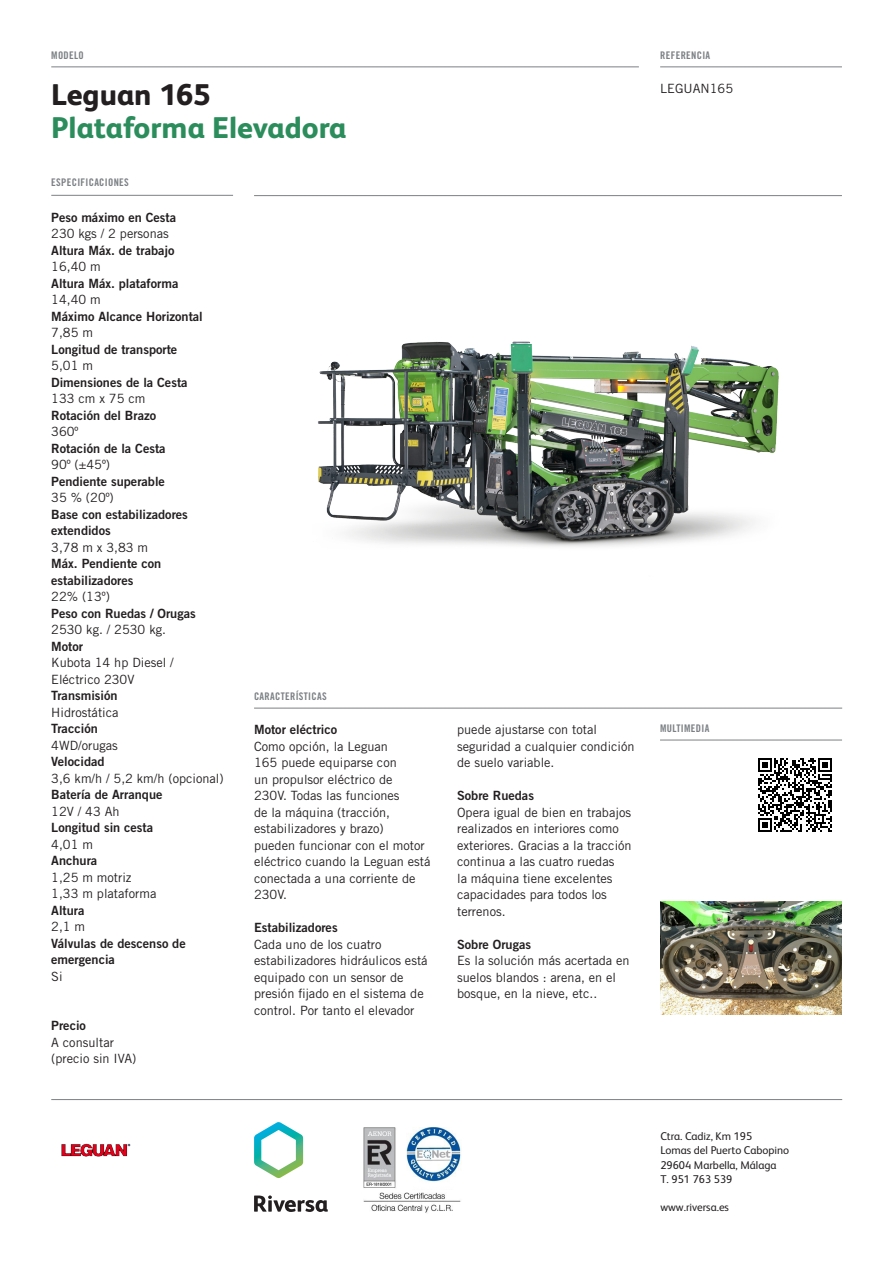
<style>
.page{position:relative;width:893px;height:1263px;background:#fff}
.page>*{position:absolute;margin:0;border:0;box-sizing:border-box;transform-origin:0 0}
.Titular{font:800 30px "FS Albert";color:#2c8d5c}
.Titular-2{font:800 30px "FS Albert";color:#231f20}
.Texto_secundario{font:12.75px/16.5px "Trade Gothic LT Std";color:#231f20}
.Texto_secundario-2{font:12.75px/16.5px "Trade Gothic LT Std Bd 2";color:#231f20}
.Referencia{font:12.75px "Trade Gothic LT Std";color:#231f20}
.t1{font:11.25px "FS Albert";color:#231f20}
.t2{font:10.5px "Trade Gothic LT Std Bd Cn 20";letter-spacing:.03em;color:#7c8084}
</style>
<div class="page">
<hr style="left:254px;top:708px;width:588px;height:1px;background:#7c8084">
<hr style="left:51px;top:67px;width:588px;height:1px;background:#7c8084">
<hr style="left:51px;top:195px;width:182px;height:1px;background:#7c8084">
<hr style="left:660px;top:67px;width:182px;height:1px;background:#7c8084">
<img style="left:318px;top:341px;width:461px;height:206px">
<hr style="left:254px;top:195px;width:588px;height:1px;background:#7c8084">
<img style="left:660px;top:901px;width:182px;height:113px">
<hr style="left:51px;top:1099px;width:791px;height:1px;background:#7c8084">
<svg style="left:254px;top:1195px;width:74px;height:17px"></svg>
<svg style="left:254px;top:1122px;width:49px;height:56px"></svg>
<img style="left:61px;top:1143px;width:70px;height:14px">
<img style="left:758px;top:758px;width:74px;height:74px">
<hr style="left:660px;top:740px;width:182px;height:1px;background:#7c8084">
<img style="left:364px;top:1128px;width:98px;height:85px">
<p class="t2" style="left:51px;top:48px;width:34px">MODELO</p>
<p class="Titular-2" style="left:51px;top:73px;width:161px">Leguan 165</p>
<p class="Titular" style="left:51px;top:106px;width:297px">Plataforma Elevadora</p>
<p class="t2" style="left:51px;top:176px;width:79px">ESPECIFICACIONES</p>
<p class="Texto_secundario-2" style="left:51px;top:209px;width:126px">Peso máximo en Cesta</p>
<p class="Texto_secundario" style="left:51px;top:225px;width:119px">230 kgs / 2 personas</p>
<p class="Texto_secundario-2" style="left:51px;top:242px;width:125px">Altura Máx. de trabajo</p>
<p class="Texto_secundario" style="left:51px;top:258px;width:51px">16,40 m</p>
<p class="Texto_secundario-2" style="left:51px;top:275px;width:129px">Altura Máx. plataforma</p>
<p class="Texto_secundario" style="left:51px;top:291px;width:51px">14,40 m</p>
<p class="Texto_secundario-2" style="left:51px;top:308px;width:153px">Máximo Alcance Horizontal</p>
<p class="Texto_secundario" style="left:51px;top:324px;width:43px">7,85 m</p>
<p class="Texto_secundario-2" style="left:51px;top:341px;width:128px">Longitud de transporte</p>
<p class="Texto_secundario" style="left:51px;top:357px;width:43px">5,01 m</p>
<p class="Texto_secundario-2" style="left:51px;top:374px;width:138px">Dimensiones de la Cesta</p>
<p class="Texto_secundario" style="left:51px;top:390px;width:96px">133 cm x 75 cm</p>
<p class="Texto_secundario-2" style="left:51px;top:407px;width:106px">Rotación del Brazo</p>
<p class="Texto_secundario" style="left:51px;top:423px;width:29px">360º</p>
<p class="Texto_secundario-2" style="left:51px;top:440px;width:116px">Rotación de la Cesta</p>
<p class="Texto_secundario" style="left:51px;top:456px;width:60px">90º (±45º)</p>
<p class="Texto_secundario-2" style="left:51px;top:473px;width:115px">Pendiente superable</p>
<p class="Texto_secundario" style="left:51px;top:489px;width:64px">35 % (20º)</p>
<p class="Texto_secundario-2" style="left:51px;top:506px;width:138px">Base con estabilizadores extendidos</p>
<p class="Texto_secundario" style="left:51px;top:539px;width:98px">3,78 m x 3,83 m</p>
<p class="Texto_secundario-2" style="left:51px;top:555px;width:112px">Máx. Pendiente con estabilizadores</p>
<p class="Texto_secundario" style="left:51px;top:588px;width:60px">22% (13º)</p>
<p class="Texto_secundario-2" style="left:51px;top:605px;width:146px">Peso con Ruedas / Orugas</p>
<p class="Texto_secundario" style="left:51px;top:621px;width:116px">2530 kg. / 2530 kg.</p>
<p class="Texto_secundario-2" style="left:51px;top:638px;width:33px">Motor</p>
<p class="Texto_secundario" style="left:51px;top:654px;width:124px">Kubota 14 hp Diesel /</p>
<p class="Texto_secundario" style="left:51px;top:671px;width:85px">Eléctrico 230V</p>
<p class="Texto_secundario-2" style="left:51px;top:687px;width:68px">Transmisión</p>
<p class="Texto_secundario" style="left:51px;top:704px;width:69px">Hidrostática</p>
<p class="Texto_secundario-2" style="left:51px;top:720px;width:48px">Tracción</p>
<p class="Texto_secundario" style="left:51px;top:737px;width:68px">4WD/orugas</p>
<p class="Texto_secundario-2" style="left:51px;top:753px;width:55px">Velocidad</p>
<p class="Texto_secundario" style="left:51px;top:770px;width:174px">3,6 km/h / 5,2 km/h (opcional)</p>
<p class="Texto_secundario-2" style="left:51px;top:786px;width:113px">Batería de Arranque</p>
<p class="Texto_secundario" style="left:51px;top:803px;width:70px">12V / 43 Ah</p>
<p class="Texto_secundario-2" style="left:51px;top:819px;width:103px">Longitud sin cesta</p>
<p class="Texto_secundario" style="left:51px;top:836px;width:43px">4,01 m</p>
<p class="Texto_secundario-2" style="left:51px;top:852px;width:48px">Anchura</p>
<p class="Texto_secundario" style="left:51px;top:869px;width:107px">1,25 m motriz<br>1,33 m plataforma</p>
<p class="Texto_secundario-2" style="left:51px;top:902px;width:35px">Altura</p>
<p class="Texto_secundario" style="left:51px;top:918px;width:35px">2,1 m</p>
<p class="Texto_secundario-2" style="left:51px;top:935px;width:136px">Válvulas de descenso de emergencia</p>
<p class="Texto_secundario" style="left:51px;top:968px;width:13px">Si</p>
<p class="Texto_secundario-2" style="left:51px;top:1017px;width:36px">Precio</p>
<p class="Texto_secundario" style="left:51px;top:1034px;width:64px">A consultar</p>
<p class="Texto_secundario" style="left:51px;top:1050px;width:87px">(precio sin IVA)</p>
<p class="t2" style="left:254px;top:689px;width:74px">CARACTERÍSTICAS</p>
<p class="Texto_secundario-2" style="left:254px;top:721px;width:85px">Motor eléctrico</p>
<p class="Texto_secundario" style="left:254px;top:737px;width:178px">Como opción, la Leguan<br>165 puede equiparse con<br>un propulsor eléctrico de<br>230V. Todas las funciones<br>de la máquina (tracción, estabilizadores y brazo)<br>pueden funcionar con el motor eléctrico cuando la Leguan está conectada a una corriente de<br>230V.</p>
<p class="Texto_secundario-2" style="left:254px;top:919px;width:85px">Estabilizadores</p>
<p class="Texto_secundario" style="left:254px;top:935px;width:175px">Cada uno de los cuatro estabilizadores hidráulicos está equipado con un sensor de presión fijado en el sistema de control. Por tanto el elevador</p>
<p class="t2" style="left:660px;top:48px;width:52px">REFERENCIA</p>
<p class="Referencia" style="left:660px;top:81px;width:74px">LEGUAN165</p>
<p class="Texto_secundario" style="left:457px;top:721px;width:179px">puede ajustarse con total seguridad a cualquier condición de suelo variable.</p>
<p class="Texto_secundario-2" style="left:457px;top:787px;width:78px">Sobre Ruedas</p>
<p class="Texto_secundario" style="left:457px;top:804px;width:176px">Opera igual de bien en trabajos realizados en interiores como exteriores. Gracias a la tracción continua a las cuatro ruedas<br>la máquina tiene excelentes capacidades para todos los terrenos.</p>
<p class="Texto_secundario-2" style="left:457px;top:936px;width:76px">Sobre Orugas</p>
<p class="Texto_secundario" style="left:457px;top:952px;width:174px">Es la solución más acertada en suelos blandos : arena, en el bosque, en la nieve, etc..</p>
<p class="t2" style="left:660px;top:722px;width:51px">MULTIMEDIA</p>
<p class="t1" style="left:660px;top:1129px;width:93px">Ctra. Cadiz, Km 195</p>
<p class="t1" style="left:660px;top:1143px;width:130px">Lomas del Puerto Cabopino</p>
<p class="t1" style="left:660px;top:1157px;width:118px">29604 Marbella, Málaga</p>
<p class="t1" style="left:660px;top:1172px;width:73px">T. 951 763 539</p>
<p class="t1" style="left:660px;top:1200px;width:70px">www.riversa.es</p>
</div>
